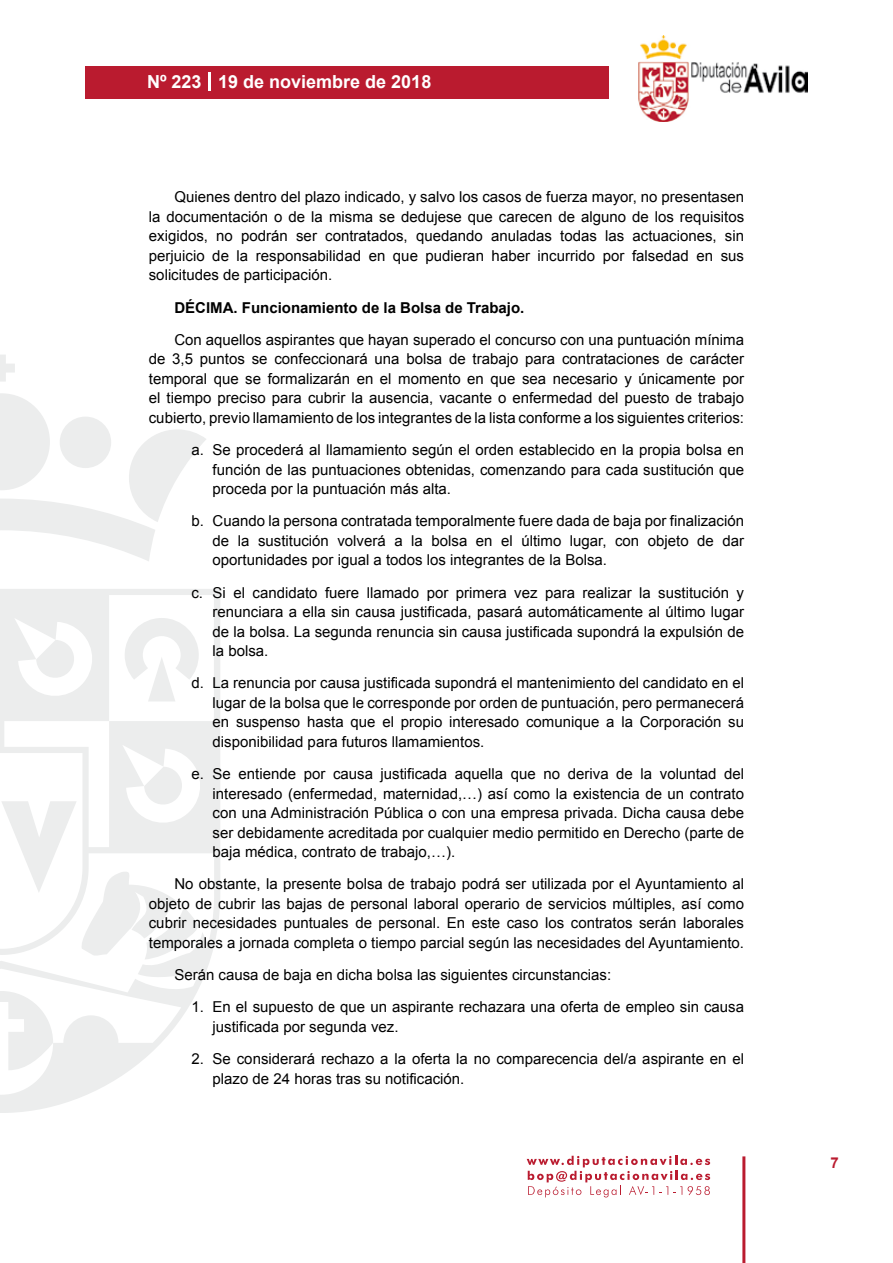
<style>
.page{position:relative;width:893px;height:1263px;background:#fff}
.page>*{position:absolute;margin:0;border:0;box-sizing:border-box;transform-origin:0 0}
.t1{font:700 18px "Arial";color:#fff}
.t2{font:15px/19.5px "Arial";color:#000;text-align:justify}
.t3{font:700 15px "Arial";color:#000}
.t4{font:700 15px "Arial";color:#ba1b2f}
</style>
<div class="page">
<svg style="left:527px;top:1156px;width:183px;height:41px"></svg>
<div style="left:85px;top:66px;width:523px;height:33px;background:#ba1b2f"></div>
<img style="left:638px;top:36px;width:170px;height:86px">
<hr style="left:742px;top:1156px;width:3px;height:107px;background:#ba1b2f">
<svg style="left:208px;top:72px;width:2px;height:18px"></svg>
<svg style="left:0;top:355px;width:15px;height:27px"></svg>
<svg style="left:0;top:393px;width:206px;height:168px"></svg>
<svg style="left:0;top:589px;width:220px;height:524px"></svg>
<svg style="left:36px;top:640px;width:40px;height:40px"></svg>
<svg style="left:125px;top:618px;width:74px;height:83px"></svg>
<svg style="left:0;top:991px;width:53px;height:79px"></svg>
<svg style="left:1px;top:767px;width:198px;height:192px"></svg>
<p class="t1" style="left:147px;top:69px;width:286px">Nº 223 19 de noviembre de 2018</p>
<p class="t2" style="left:149px;top:187px;width:597px;text-indent:26px">Quienes dentro del plazo indicado, y salvo los casos de fuerza mayor, no presentasen la documentación o de la misma se dedujese que carecen de alguno de los requisitos exigidos, no podrán ser contratados, quedando anuladas todas las actuaciones, sin perjuicio de la responsabilidad en que pudieran haber incurrido por falsedad en sus solicitudes de participación.</p>
<p class="t3" style="left:174px;top:297px;width:352px">DÉCIMA. Funcionamiento de la Bolsa de Trabajo.</p>
<p class="t2" style="left:149px;top:330px;width:597px;text-indent:26px">Con aquellos aspirantes que hayan superado el concurso con una puntuación mínima de 3,5 puntos se confeccionará una bolsa de trabajo para contrataciones de carácter temporal que se formalizarán en el momento en que sea necesario y únicamente por el tiempo preciso para cubrir la ausencia, vacante o enfermedad del puesto de trabajo cubierto, previo llamamiento de los integrantes de la lista conforme a los siguientes criterios:</p>
<p class="t2" style="left:213px;top:440px;width:533px;text-indent:-21px">a. Se procederá al llamamiento según el orden establecido en la propia bolsa en función de las puntuaciones obtenidas, comenzando para cada sustitución que proceda por la puntuación más alta.</p>
<p class="t2" style="left:213px;top:511px;width:533px;text-indent:-21px">b. Cuando la persona contratada temporalmente fuere dada de baja por finalización de la sustitución volverá a la bolsa en el último lugar, con objeto de dar oportunidades por igual a todos los integrantes de la Bolsa.</p>
<p class="t2" style="left:213px;top:583px;width:533px;text-indent:-21px">c. Si el candidato fuere llamado por primera vez para realizar la sustitución y renunciara a ella sin causa justificada, pasará automáticamente al último lugar de la bolsa. La segunda renuncia sin causa justificada supondrá la expulsión de la bolsa.</p>
<p class="t2" style="left:213px;top:673px;width:533px;text-indent:-21px">d. La renuncia por causa justificada supondrá el mantenimiento del candidato en el lugar de la bolsa que le corresponde por orden de puntuación, pero permanecerá en suspenso hasta que el propio interesado comunique a la Corporación su disponibilidad para futuros llamamientos.</p>
<p class="t2" style="left:213px;top:764px;width:533px;text-indent:-21px">e. Se entiende por causa justificada aquella que no deriva de la voluntad del interesado (enfermedad, maternidad,…) así como la existencia de un contrato con una Administración Pública o con una empresa privada. Dicha causa debe ser debidamente acreditada por cualquier medio permitido en Derecho (parte de baja médica, contrato de trabajo,…).</p>
<p class="t2" style="left:149px;top:874px;width:597px;text-indent:26px">No obstante, la presente bolsa de trabajo podrá ser utilizada por el Ayuntamiento al objeto de cubrir las bajas de personal laboral operario de servicios múltiples, así como cubrir necesidades puntuales de personal. En este caso los contratos serán laborales temporales a jornada completa o tiempo parcial según las necesidades del Ayuntamiento.</p>
<p class="t2" style="left:174px;top:965px;width:438px">Serán causa de baja en dicha bolsa las siguientes circunstancias:</p>
<p class="t2" style="left:213px;top:997px;width:533px;text-indent:-21px">1. En el supuesto de que un aspirante rechazara una oferta de empleo sin causa justificada por segunda vez.</p>
<p class="t2" style="left:213px;top:1049px;width:533px;text-indent:-21px">2. Se considerará rechazo a la oferta la no comparecencia del/a aspirante en el plazo de 24 horas tras su notificación.</p>
<p class="t4" style="left:831px;top:1153px;width:10px">7</p>
</div>
